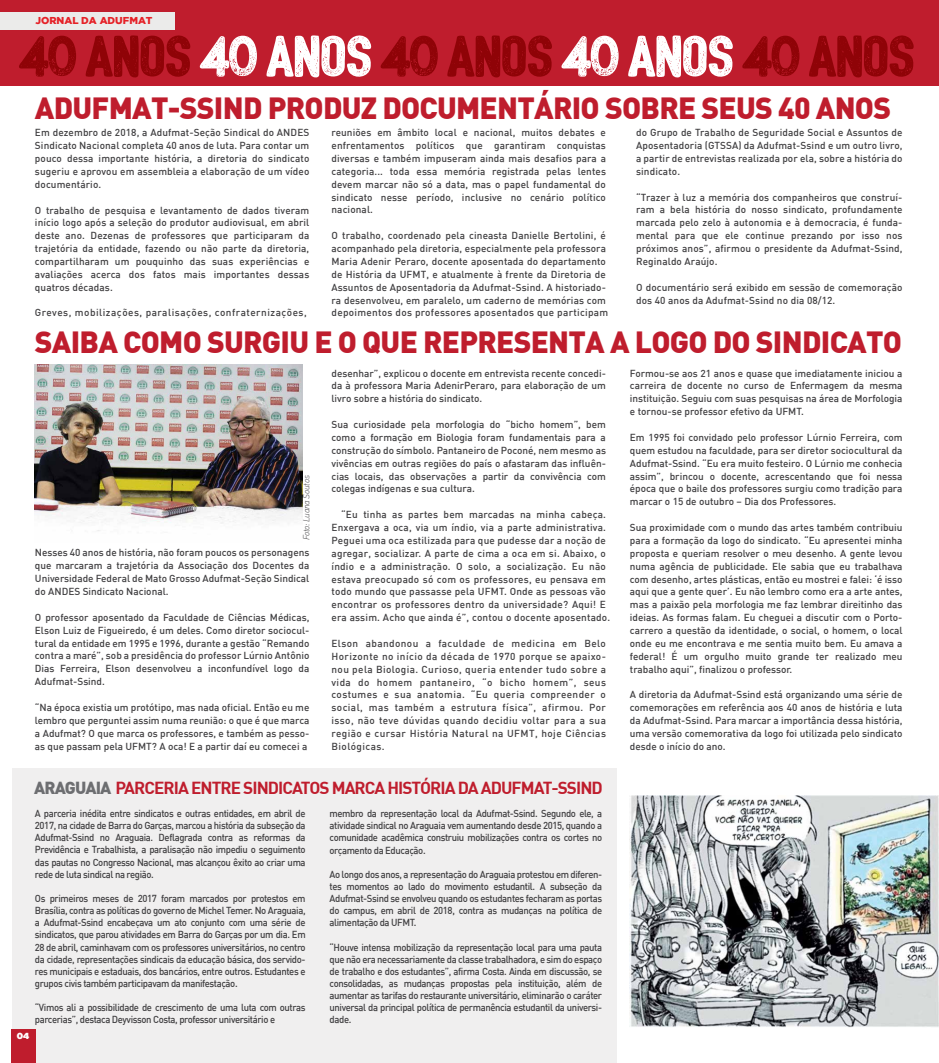
<style>
.page{position:relative;width:939px;height:1063px;background:#fff}
.page>*{position:absolute;margin:0;border:0;box-sizing:border-box;transform-origin:0 0}
.t1{font:900 30px "DIN";letter-spacing:-.025em;color:#bf1d2d}
.t2{font:700 17.12px "DIN";letter-spacing:-.055em;color:#bf1d2d}
.t3{font:500 10px/12.9px "DIN";letter-spacing:.01em;color:#414042;text-align:justify}
.t4{font:500 10px/12.1px "DIN";letter-spacing:.01em;color:#414042;text-align:justify;scale:.95 1}
.t5{font:500 10px/12.1px "DIN";letter-spacing:-.04em;color:#414042;scale:.95 1}
.t6{font:500 10px "DIN";letter-spacing:.05em;color:#414042}
.t7{font:900 10px "Gotham";color:#e52127}
.t8{font:8.75px "DIN Light Italic Alt";letter-spacing:-.04em;color:#414042}
.t9{font:8.75px "Gotham Ultra";color:#fff}
.s1{font-weight:900;color:#6d6e71}
</style>
<div class="page">
<div style="left:0;top:0;width:939px;height:85px;background:#bf1d2d"></div>
<svg style="left:19px;top:36px;width:57px;height:41px"></svg>
<svg style="left:85px;top:35px;width:105px;height:42px"></svg>
<svg style="left:199px;top:36px;width:58px;height:41px"></svg>
<svg style="left:266px;top:35px;width:106px;height:43px"></svg>
<svg style="left:381px;top:36px;width:57px;height:41px"></svg>
<svg style="left:447px;top:35px;width:105px;height:42px"></svg>
<svg style="left:561px;top:36px;width:58px;height:41px"></svg>
<svg style="left:628px;top:35px;width:105px;height:43px"></svg>
<svg style="left:742px;top:36px;width:57px;height:41px"></svg>
<svg style="left:809px;top:35px;width:105px;height:42px"></svg>
<div style="left:0;top:12px;width:174px;height:18px;background:#ebebea"></div>
<div style="left:12px;top:768px;width:604px;height:295px;background:#f0efef"></div>
<img style="left:34px;top:364px;width:268px;height:167px">
<img style="left:630px;top:796px;width:309px;height:232px">
<div style="left:11px;top:1030px;width:24px;height:33px;background:#bf1d2d"></div>
<p class="t7" style="left:35px;top:15px;width:119px">JORNAL DA ADUFMAT</p>
<h1 class="t1" style="left:35px;top:88px;width:858px">ADUFMAT-SSIND PRODUZ DOCUMENTÁRIO SOBRE SEUS 40 ANOS</h1>
<p class="t3" style="left:35px;top:126px;width:276px">Em dezembro de 2018, a Adufmat-Seção Sindical do ANDES Sindicato Nacional completa 40 anos de luta. Para contar um pouco dessa importante história, a diretoria do sindicato sugeriu e aprovou em assembleia a elaboração de um vídeo documentário.</p>
<p class="t3" style="left:35px;top:203px;width:276px">O trabalho de pesquisa e levantamento de dados tiveram início logo após a seleção do produtor audiovisual, em abril deste ano. Dezenas de professores que participaram da trajetória da entidade, fazendo ou não parte da diretoria, compartilharam um pouquinho das suas experiências e avaliações acerca dos fatos mais importantes dessas quatros décadas.</p>
<p class="t6" style="left:35px;top:306px;width:273px">Greves, mobilizações, paralisações, confraternizações,</p>
<p class="t3" style="left:332px;top:126px;width:276px">reuniões em âmbito local e nacional, muitos debates e enfrentamentos políticos que garantiram conquistas diversas e também impuseram ainda mais desafios para a categoria... toda essa memória registrada pelas lentes devem marcar não só a data, mas o papel fundamental do sindicato nesse período, inclusive no cenário político nacional.</p>
<p class="t3" style="left:332px;top:229px;width:278px;text-align:left">O trabalho, coordenado pela cineasta Danielle Bertolini, é acompanhado pela diretoria, especialmente pela professora Maria Adenir Peraro, docente aposentada do departamento de História da UFMT, e atualmente à frente da Diretoria de Assuntos de Aposentadoria da Adufmat-Ssind. A historiado&shy;ra desenvolveu, em paralelo, um caderno de memórias com depoimentos dos professores aposentados que participam</p>
<p class="t3" style="left:636px;top:126px;width:268px">do Grupo de Trabalho de Seguridade Social e Assuntos de Aposentadoria (GTSSA) da Adufmat-Ssind e um outro livro, a partir de entrevistas realizada por ela, sobre a história do sindicato.</p>
<p class="t3" style="left:636px;top:190px;width:268px">“Trazer à luz a memória dos companheiros que construí&shy;ram a bela história do nosso sindicato, profundamente marcada pelo zelo à autonomia e à democracia, é funda&shy;mental para que ele continue prezando por isso nos próximos anos”, afirmou o presidente da Adufmat-Ssind, Reginaldo Araújo.</p>
<p class="t3" style="left:636px;top:280px;width:268px">O documentário será exibido em sessão de comemoração dos 40 anos da Adufmat-Ssind no dia 08/12.</p>
<h1 class="t1" style="left:35px;top:322px;width:869px">SAIBA COMO SURGIU E O QUE REPRESENTA A LOGO DO SINDICATO</h1>
<p class="t8" style="left:301px;top:540px;width:66px;rotate:-90deg">Foto: Luana Soutos</p>
<p class="t3" style="left:35px;top:546px;width:276px">Nesses 40 anos de história, não foram poucos os personagens que marcaram a trajetória da Associação dos Docentes da Universidade Federal de Mato Grosso Adufmat-Seção Sindical do ANDES Sindicato Nacional.</p>
<p class="t3" style="left:35px;top:610px;width:276px">O professor aposentado da Faculdade de Ciências Médicas, Elson Luiz de Figueiredo, é um deles. Como diretor sociocul&shy;tural da entidade em 1995 e 1996, durante a gestão “Remando contra a maré”, sob a presidência do professor Lúrnio Antônio Dias Ferreira, Elson desenvolveu a inconfundível logo da Adufmat-Ssind.</p>
<p class="t3" style="left:35px;top:701px;width:276px">“Na época existia um protótipo, mas nada oficial. Então eu me lembro que perguntei assim numa reunião: o que é que marca a Adufmat? O que marca os professores, e também as pesso&shy;as que passam pela UFMT? A oca! E a partir daí eu comecei a</p>
<p class="t3" style="left:332px;top:366px;width:276px">desenhar”, explicou o docente em entrevista recente concedi&shy;da à professora Maria AdenirPeraro, para elaboração de um livro sobre a história do sindicato.</p>
<p class="t3" style="left:332px;top:418px;width:276px">Sua curiosidade pela morfologia do “bicho homem”, bem como a formação em Biologia foram fundamentais para a construção do símbolo. Pantaneiro de Poconé, nem mesmo as vivências em outras regiões do país o afastaram das influên&shy;cias locais, das observações a partir da convivência com colegas indígenas e sua cultura.</p>
<p class="t3" style="left:332px;top:508px;width:280px;text-align:center">“Eu tinha as partes bem marcadas na minha cabeça.<br>Enxergava a oca, via um índio, via a parte administrativa.<br>Peguei uma oca estilizada para que pudesse dar a noção de agregar, socializar. A parte de cima a oca em si. Abaixo, o índio e a administração. O solo, a socialização. Eu não estava preocupado só com os professores, eu pensava em todo mundo que passasse pela UFMT. Onde as pessoas vão encontrar os professores dentro da universidade? Aqui! E era assim. Acho que ainda é”, contou o docente aposentado.</p>
<p class="t3" style="left:332px;top:637px;width:276px">Elson abandonou a faculdade de medicina em Belo Horizonte no início da década de 1970 porque se apaixo&shy;nou pela Biologia. Curioso, queria entender tudo sobre a vida do homem pantaneiro, “o bicho homem”, seus costumes e sua anatomia. “Eu queria compreender o social, mas também a estrutura física”, afirmou. Por isso, não teve dúvidas quando decidiu voltar para a sua região e cursar História Natural na UFMT, hoje Ciências Biológicas.</p>
<h2 class="t2" style="left:34px;top:777px;width:570px"><span class="s1">ARAGUAIA</span> PARCERIA ENTRE SINDICATOS MARCA HISTÓRIA DA ADUFMAT-SSIND</h2>
<p class="t4" style="left:35px;top:807px;width:286px">A parceria inédita entre sindicatos e outras entidades, em abril de 2017, na cidade de Barra do Garças, marcou a história da subseção da Adufmat-Ssind no Araguaia. Deflagrada contra as reformas da Previdência e Trabalhista, a paralisação não impediu o seguimento das pautas no Congresso Nacional, mas alcançou êxito ao criar uma rede de luta sindical na região.</p>
<p class="t4" style="left:35px;top:892px;width:286px">Os primeiros meses de 2017 foram marcados por protestos em Brasília, contra as políticas do governo de Michel Temer. No Araguaia, a Adufmat-Ssind encabeçava um ato conjunto com uma série de sindicatos, que parou atividades em Barra do Garças por um dia. Em 28 de abril, caminhavam com os professores universitários, no centro da cidade, representações sindicais da educação básica, dos servido&shy;res municipais e estaduais, dos bancários, entre outros. Estudantes e grupos civis também participavam da manifestação.</p>
<p class="t5" style="left:35px;top:1001px;width:286px">“Vimos ali a possibilidade de crescimento de uma luta com outras parcerias”, destaca Deyvisson Costa, professor universitário e</p>
<p class="t4" style="left:330px;top:807px;width:288px">membro da representação local da Adufmat-Ssind. Segundo ele, a atividade sindical no Araguaia vem aumentando desde 2015, quando a comunidade acadêmica construiu mobilizações contra os cortes no orçamento da Educação.</p>
<p class="t4" style="left:330px;top:868px;width:288px">Ao longo dos anos, a representação do Araguaia protestou em diferen&shy;tes momentos ao lado do movimento estudantil. A subseção da Adufmat-Ssind se envolveu quando os estudantes fecharam as portas do campus, em abril de 2018, contra as mudanças na política de alimentação da UFMT.</p>
<p class="t4" style="left:330px;top:941px;width:288px">“Houve intensa mobilização da representação local para uma pauta que não era necessariamente da classe trabalhadora, e sim do espaço de trabalho e dos estudantes”, afirma Costa. Ainda em discussão, se consolidadas, as mudanças propostas pela instituição, além de aumentar as tarifas do restaurante universitário, eliminarão o caráter universal da principal política de permanência estudantil da universi&shy;dade.</p>
<p class="t9" style="left:17px;top:1031px;width:14px">04</p>
<p class="t3" style="left:630px;top:366px;width:274px">Formou-se aos 21 anos e quase que imediatamente iniciou a carreira de docente no curso de Enfermagem da mesma instituição. Seguiu com suas pesquisas na área de Morfologia e tornou-se professor efetivo da UFMT.</p>
<p class="t3" style="left:630px;top:431px;width:274px">Em 1995 foi convidado pelo professor Lúrnio Ferreira, com quem estudou na faculdade, para ser diretor sociocultural da Adufmat-Ssind. “Eu era muito festeiro. O Lúrnio me conhecia assim”, brincou o docente, acrescentando que foi nessa época que o baile dos professores surgiu como tradição para marcar o 15 de outubro – Dia dos Professores.</p>
<p class="t3" style="left:630px;top:521px;width:274px">Sua proximidade com o mundo das artes também contribuiu para a formação da logo do sindicato. “Eu apresentei minha proposta e queriam resolver o meu desenho. A gente levou numa agência de publicidade. Ele sabia que eu trabalhava com desenho, artes plásticas, então eu mostrei e falei: ‘é isso aqui que a gente quer’. Eu não lembro como era a arte antes, mas a paixão pela morfologia me faz lembrar direitinho das ideias. As formas falam. Eu cheguei a discutir com o Porto&shy;carrero a questão da identidade, o social, o homem, o local onde eu me encontrava e me sentia muito bem. Eu amava a federal! É um orgulho muito grande ter realizado meu trabalho aqui”, finalizou o professor.</p>
<p class="t3" style="left:630px;top:688px;width:274px">A diretoria da Adufmat-Ssind está organizando uma série de comemorações em referência aos 40 anos de história e luta da Adufmat-Ssind. Para marcar a importância dessa história, uma versão comemorativa da logo foi utilizada pelo sindicato desde o início do ano.</p>
</div>
